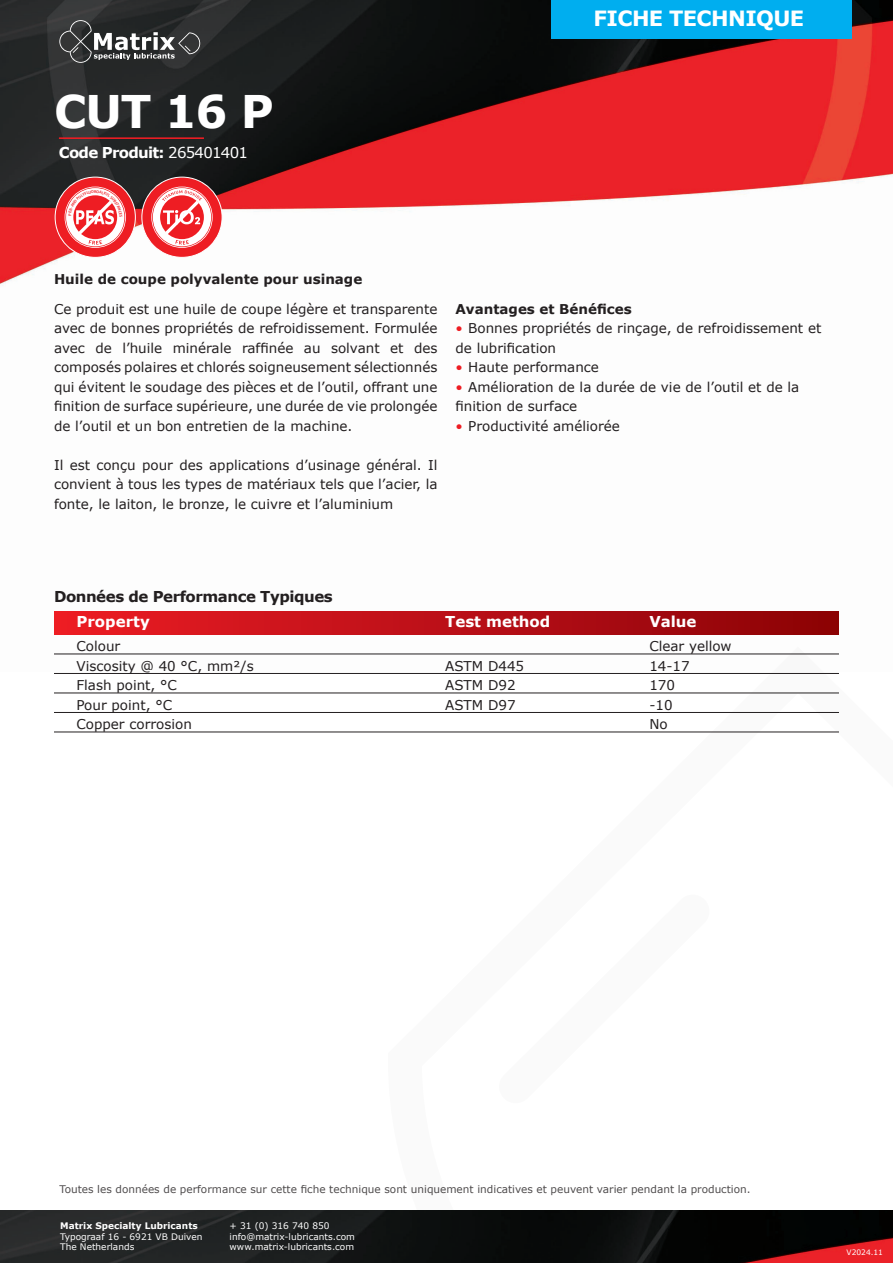
<style>
.page{position:relative;width:893px;height:1263px;background:#fff}
.page>*{position:absolute;margin:0;border:0;box-sizing:border-box;transform-origin:0 0}
.t1{font:700 45px "Verdana";color:#fff}
.t2{font:700 21px "Verdana";letter-spacing:-.03em;color:#fff}
.t3{font:700 15px "Verdana";letter-spacing:-.03em;color:#231f20}
.t4{font:700 15px "Verdana";color:#fff}
.t5{font:700 15px "Verdana";letter-spacing:-.05em;color:#fff}
.t6{font:13.5px/19.5px "Verdana";color:#231f20;text-align:justify}
.t7{font:700 13.5px "Verdana";color:#231f20}
.t8{font:10.5px "Verdana";color:#231f20}
.t9{font:9px/10.5px "Verdana";color:#fff}
.t10{font:700 9px "Verdana";color:#fff}
.t11{font:7.5px "Verdana";color:#fff}
.s1{font-weight:400}
.s2{color:#ee1d23}
</style>
<div class="page">
<img style="left:0;top:0;width:893px;height:654px">
<svg style="left:388px;top:646px;width:505px;height:565px"></svg>
<div style="left:551px;top:0;width:301px;height:38px;background:#00aeef"></div>
<svg style="left:59px;top:20px;width:141px;height:43px"></svg>
<img style="left:0;top:1211px;width:893px;height:52px">
<div style="left:54px;top:612px;width:785px;height:23px;background:linear-gradient(to right,#ec1d26,#8a0207)"></div>
<hr style="left:54px;top:654px;width:785px;height:1px;background:#231f20">
<hr style="left:54px;top:673px;width:785px;height:1px;background:#231f20">
<hr style="left:54px;top:693px;width:785px;height:1px;background:#231f20">
<hr style="left:54px;top:712px;width:785px;height:1px;background:#231f20">
<hr style="left:54px;top:732px;width:785px;height:1px;background:#231f20">
<hr style="left:59px;top:137px;width:145px;height:2px;background:#ee1d23">
<svg style="left:55px;top:177px;width:168px;height:81px"></svg>
<h1 class="t1" style="left:54px;top:83px;width:221px">CUT 16 P</h1>
<p class="t5" style="left:59px;top:143px;width:191px">Code Produit: <span class="s1">265401401</span></p>
<h2 class="t2" style="left:594px;top:5px;width:212px">FICHE TECHNIQUE</h2>
<p class="t7" style="left:54px;top:270px;width:310px">Huile de coupe polyvalente pour usinage</p>
<p class="t6" style="left:54px;top:299px;width:385px">Ce produit est une huile de coupe légère et transparente avec de bonnes propriétés de refroidissement. Formulée avec de l’huile minérale raffinée au solvant et des composés polaires et chlorés soigneusement sélectionnés qui évitent le soudage des pièces et de l’outil, offrant une finition de surface supérieure, une durée de vie prolongée de l’outil et un bon entretien de la machine.</p>
<p class="t6" style="left:54px;top:455px;width:385px">Il est conçu pour des applications d’usinage général. Il convient à tous les types de matériaux tels que l’acier, la fonte, le laiton, le bronze, le cuivre et l’aluminium</p>
<p class="t7" style="left:455px;top:300px;width:178px">Avantages et Bénéfices</p>
<p class="t6" style="left:455px;top:319px;width:367px"><span class="s2">•</span> Bonnes propriétés de rinçage, de refroidissement et de lubrification</p>
<p class="t6" style="left:455px;top:358px;width:145px"><span class="s2">•</span> Haute performance</p>
<p class="t6" style="left:455px;top:377px;width:345px"><span class="s2">•</span> Amélioration de la durée de vie de l’outil et de la finition de surface</p>
<p class="t6" style="left:455px;top:416px;width:166px"><span class="s2">•</span> Productivité améliorée</p>
<p class="t3" style="left:54px;top:587px;width:280px">Données de Performance Typiques</p>
<p class="t4" style="left:76px;top:612px;width:75px">Property</p>
<p class="t4" style="left:445px;top:612px;width:107px">Test method</p>
<p class="t4" style="left:649px;top:612px;width:49px">Value</p>
<p class="t6" style="left:76px;top:637px;width:45px">Colour</p>
<p class="t6" style="left:649px;top:637px;width:84px">Clear yellow</p>
<p class="t6" style="left:76px;top:656px;width:179px">Viscosity @ 40 °C, mm²/s</p>
<p class="t6" style="left:445px;top:656px;width:81px">ASTM D445</p>
<p class="t6" style="left:649px;top:656px;width:42px">14-17</p>
<p class="t6" style="left:76px;top:676px;width:102px">Flash point, °C</p>
<p class="t6" style="left:445px;top:676px;width:72px">ASTM D92</p>
<p class="t6" style="left:649px;top:676px;width:27px">170</p>
<p class="t6" style="left:76px;top:695px;width:97px">Pour point, °C</p>
<p class="t6" style="left:445px;top:695px;width:72px">ASTM D97</p>
<p class="t6" style="left:649px;top:695px;width:25px">-10</p>
<p class="t6" style="left:76px;top:715px;width:117px">Copper corrosion</p>
<p class="t6" style="left:649px;top:715px;width:20px">No</p>
<p class="t8" style="left:59px;top:1183px;width:693px">Toutes les données de performance sur cette fiche technique sont uniquement indicatives et peuvent varier pendant la production.</p>
<p class="t10" style="left:60px;top:1220px;width:139px">Matrix Specialty Lubricants</p>
<p class="t9" style="left:60px;top:1231px;width:144px">Typograaf 16 - 6921 VB Duiven<br>The Netherlands</p>
<p class="t9" style="left:230px;top:1221px;width:127px">+ 31 (0) 316 740 850 info@matrix-lubricants.com www.matrix-lubricants.com</p>
<p class="t11" style="left:847px;top:1247px;width:38px">V2024.11</p>
</div>
